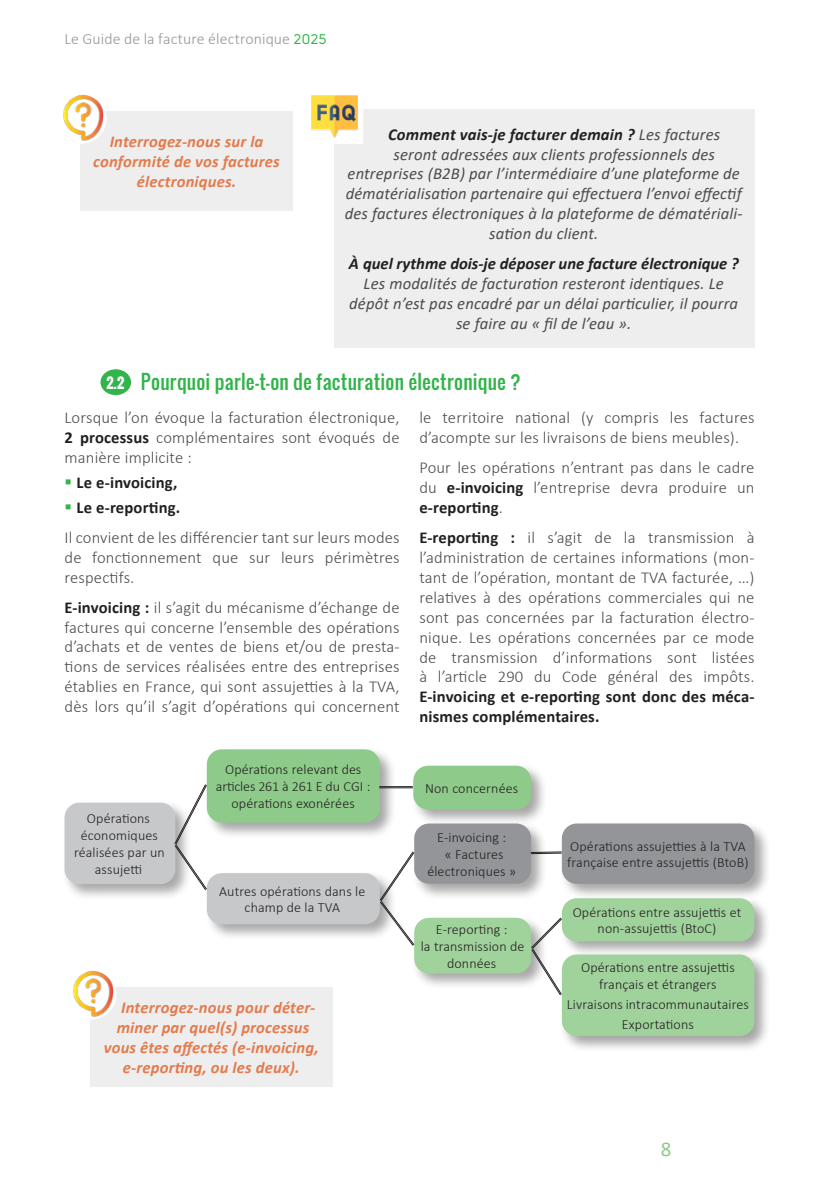
<style>
.page{position:relative;width:819px;height:1191px;background:#fff}
.page>*{position:absolute;margin:0;border:0;box-sizing:border-box;transform-origin:0 0}
.t1{font:21px "Calibri";color:#8ecb8a}
.t2{font:19.25px "Oswald";letter-spacing:.015em;color:#31b44a}
.t3{font:300 16.62px/19.9px "Calibri";letter-spacing:.01em;color:#4b4c4d;text-align:justify}
.t4{font:italic 16.62px/19.9px "Calibri";letter-spacing:.01em;color:#4b4c4d;text-align:center}
.t5{font:italic 700 16.62px/19.9px "Calibri";letter-spacing:.01em;color:#e37b4c;text-align:center}
.t6{font:italic 700 16.62px "Calibri";color:#231f20}
.t7{font:700 16.62px/19.9px "Calibri";letter-spacing:.01em;color:#231f20}
.t8{font:300 15.75px "Calibri";letter-spacing:.005em;color:#939598}
.t9{font:300 14px/16.8px "Calibri";letter-spacing:.01em;color:#231f20;text-align:center}
.s1{font-family:"Solomon Sans Normal";font-weight:400;font-size:14px;color:#31b44a}
.s2{font-weight:400;color:#4b4c4d}
.s3{font-weight:700;font-size:14px;color:#fff}
.s4{font-weight:700;color:#231f20}
.s5{color:#31b44a}
</style>
<div class="page">
<div style="left:80px;top:111px;width:213px;height:100px;background:#eeeeef"></div>
<img style="left:63px;top:94px;width:43px;height:50px">
<div style="left:334px;top:109px;width:420px;height:238px;background:#eeeeef"></div>
<img style="left:312px;top:95px;width:45px;height:43px">
<div style="left:306px;top:89px;width:57px;height:55px;border:5px solid #fff"></div>
<div style="left:62px;top:800px;width:130px;height:101px;background:#231f20;opacity:.39"></div>
<div style="left:64px;top:802px;width:111px;height:82px;background:#c7c8ca;border-radius:15px"></div>
<div style="left:204px;top:746px;width:192px;height:93px;background:#231f20;opacity:.4"></div>
<div style="left:207px;top:749px;width:173px;height:73px;background:#8ecb8a;border-radius:15px"></div>
<div style="left:410px;top:763px;width:137px;height:63px;background:#231f20;opacity:.4"></div>
<div style="left:413px;top:765px;width:118px;height:44px;background:#8ecb8a;border-radius:15px"></div>
<div style="left:204px;top:870px;width:192px;height:71px;background:#231f20;opacity:.39"></div>
<div style="left:207px;top:873px;width:173px;height:51px;background:#c7c8ca;border-radius:15px"></div>
<div style="left:411px;top:821px;width:136px;height:79px;background:#231f20;opacity:.39"></div>
<div style="left:414px;top:823px;width:117px;height:60px;background:#939598;border-radius:15px"></div>
<svg style="left:174px;top:783px;width:33px;height:107px"></svg>
<hr style="left:379px;top:786px;width:34px;height:1px;background:#231f20">
<hr style="left:379px;top:787px;width:34px;height:1px;background:#231f20">
<svg style="left:531px;top:851px;width:28px;height:3px"></svg>
<div style="left:411px;top:915px;width:136px;height:75px;background:#231f20;opacity:.39"></div>
<div style="left:414px;top:917px;width:117px;height:56px;background:#a0d29c;border-radius:15px"></div>
<div style="left:559px;top:821px;width:212px;height:79px;background:#231f20;opacity:.4"></div>
<div style="left:562px;top:823px;width:192px;height:61px;background:#939598;border-radius:15px"></div>
<div style="left:559px;top:895px;width:212px;height:63px;background:#231f20;opacity:.4"></div>
<div style="left:562px;top:898px;width:192px;height:43px;background:#a0d29c;border-radius:15px"></div>
<div style="left:559px;top:952px;width:211px;height:100px;background:#231f20;opacity:.4"></div>
<div style="left:562px;top:954px;width:192px;height:82px;background:#a0d29c;border-radius:15px"></div>
<svg style="left:379px;top:851px;width:36px;height:95px"></svg>
<svg style="left:530px;top:917px;width:32px;height:78px"></svg>
<div style="left:90px;top:987px;width:242px;height:99px;background:#eeeeef"></div>
<img style="left:73px;top:970px;width:43px;height:49px">
<div style="left:100px;top:369px;width:31px;height:26px;background:#31b44a;border-radius:50%"></div>
<p class="t8" style="left:64px;top:33px;width:263px">Le Guide de la facture électronique <span class="s1">2025</span></p>
<p class="t5" style="left:93px;top:131px;width:188px">Interrogez-nous sur la conformité de vos factures électroniques.</p>
<p class="t6" style="left:388px;top:122px;width:334px">Comment vais-je facturer demain ? <span class="s2">Les factures</span></p>
<p class="t4" style="left:393px;top:143px;width:323px">seront adressées aux clients professionnels des</p>
<p class="t4" style="left:347px;top:163px;width:394px">entreprises (B2B) par l’intermédiaire d’une plateforme de</p>
<p class="t4" style="left:345px;top:183px;width:397px">dématérialisation partenaire qui effectuera l’envoi effectif</p>
<p class="t4" style="left:345px;top:203px;width:399px">des factures électroniques à la plateforme de dématériali-</p>
<p class="t4" style="left:489px;top:223px;width:111px">sation du client.</p>
<p class="t6" style="left:349px;top:254px;width:391px">À quel rythme dois-je déposer une facture électronique ?</p>
<p class="t4" style="left:349px;top:273px;width:390px">Les modalités de facturation resteront identiques. Le dépôt n’est pas encadré par un délai particulier, il pourra se faire au « fil de l’eau ».</p>
<p class="t2" style="left:106px;top:367px;width:416px"><span class="s3">2.2</span> Pourquoi parle-t-on de facturation électronique ?</p>
<p class="t3" style="left:64px;top:407px;width:336px">Lorsque l’on évoque la facturation électronique, <span class="s4">2 processus</span> complémentaires sont évoqués de manière implicite :</p>
<p class="t7" style="left:64px;top:472px;width:114px"><span class="s5">▪</span> Le e-invoicing,</p>
<p class="t3" style="left:64px;top:492px;width:336px;line-height:29.9px"><span class="s5">▪</span> <span class="s4">Le e-reporting.<br></span>Il convient de les différencier tant sur leurs modes</p>
<p class="t3" style="left:64px;top:547px;width:336px">de fonctionnement que sur leurs périmètres respectifs.</p>
<p class="t3" style="left:64px;top:597px;width:336px"><span class="s4">E-invoicing :</span> il s’agit du mécanisme d’échange de factures qui concerne l’ensemble des opérations d’achats et de ventes de biens et/ou de presta&shy;tions de services réalisées entre des entreprises établies en France, qui sont assujetties à la TVA, dès lors qu’il s’agit d’opérations qui concernent</p>
<p class="t9" style="left:74px;top:810px;width:92px">Opérations économiques réalisées par un assujetti</p>
<p class="t9" style="left:216px;top:761px;width:156px">Opérations relevant des articles 261 à 261 E du CGI : opérations exonérées</p>
<p class="t9" style="left:219px;top:882px;width:148px">Autres opérations dans le champ de la TVA</p>
<p class="t5" style="left:121px;top:997px;width:195px">Interrogez-nous pour déter-</p>
<p class="t5" style="left:117px;top:1017px;width:194px">miner par quel(s) processus</p>
<p class="t5" style="left:104px;top:1037px;width:216px">vous êtes affectés (e-invoicing,</p>
<p class="t5" style="left:123px;top:1057px;width:178px">e-reporting, ou les deux).</p>
<p class="t3" style="left:419px;top:407px;width:336px">le territoire national (y compris les factures d’acompte sur les livraisons de biens meubles).</p>
<p class="t3" style="left:419px;top:457px;width:336px">Pour les opérations n’entrant pas dans le cadre du <span class="s4">e-invoicing</span> l’entreprise devra produire un <span class="s4">e-reporting</span>.</p>
<p class="t3" style="left:419px;top:527px;width:336px"><span class="s4">E-reporting :</span> il s’agit de la transmission à l’administration de certaines informations (mon&shy;tant de l’opération, montant de TVA facturée, …) relatives à des opérations commerciales qui ne sont pas concernées par la facturation électro&shy;nique. Les opérations concernées par ce mode de transmission d’informations sont listées à l’article 290 du Code général des impôts.</p>
<p class="t7" style="left:419px;top:686px;width:336px">E-invoicing et e-reporting sont donc des méca&shy;nismes complémentaires.</p>
<p class="t9" style="left:425px;top:780px;width:95px">Non concernées</p>
<p class="t9" style="left:427px;top:829px;width:90px">E-invoicing :<br>« Factures électroniques »</p>
<p class="t9" style="left:420px;top:921px;width:105px">E-reporting :<br>la transmission de données</p>
<p class="t9" style="left:567px;top:837px;width:183px;text-align:left">Opérations assujetties à la TVA française entre assujettis (BtoB)</p>
<p class="t9" style="left:572px;top:903px;width:170px">Opérations entre assujettis et non-assujettis (BtoC)</p>
<p class="t9" style="left:581px;top:959px;width:155px">Opérations entre assujettis français et étrangers</p>
<p class="t9" style="left:567px;top:994px;width:184px;line-height:19.8px">Livraisons intracommunautaires<br>Exportations</p>
<p class="t1" style="left:660px;top:1136px;width:12px">8</p>
</div>
